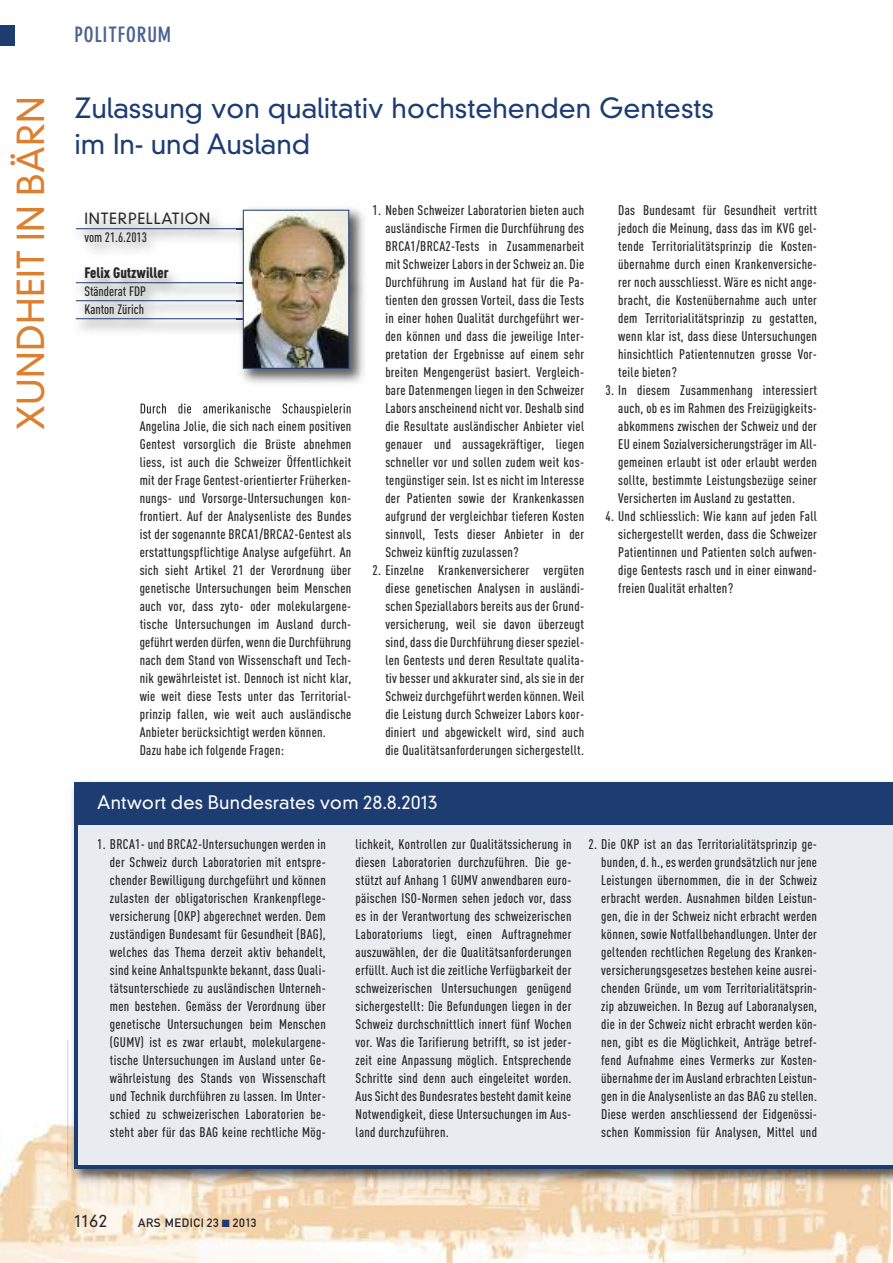
<style>
.page{position:relative;width:893px;height:1263px;background:#fff}
.page>*{position:absolute;margin:0;border:0;box-sizing:border-box;transform-origin:0 0}
.t1{font:300 36px "DIN Neuzeit Grotesk";letter-spacing:.01em;color:#dc7f2f}
.t2{font:300 27px/36px "DIN Neuzeit Grotesk";color:#1d3c72}
.t3{font:700 condensed 21px "DIN Neuzeit Grotesk";letter-spacing:.04em;color:#4a638e}
.t4{font:300 18px "DIN Neuzeit Grotesk";letter-spacing:.01em;color:#fff}
.t5{font:300 16.5px "DIN Neuzeit Grotesk";color:#272627}
.t6{font:900 15px "DIN Cond";color:#272627}
.t7{font:300 15px "DIN Neuzeit Grotesk";letter-spacing:.05em;color:#272627}
.t8{font:500 13.8px/18px "DIN Cond";letter-spacing:.025em;color:#272627;text-align:justify}
.t9{font:500 13.5px/18px "DIN Cond";color:#272627}
.t10{font:12px "DIN Mittelschrift";letter-spacing:.05em;color:#272627}
.s1{color:#1d3c72}
</style>
<div class="page">
<img style="left:0;top:1124px;width:891px;height:139px">
<div style="left:0;top:26px;width:15px;height:20px;background:#1d3c72"></div>
<img style="left:67px;top:781px;width:826px;height:407px">
<div style="left:74px;top:782px;width:819px;height:387px;background:#1d3c72"></div>
<div style="left:79px;top:825px;width:814px;height:339px;background:#e8ecf1"></div>
<img style="left:75px;top:215px;width:276px;height:200px">
<img style="left:141px;top:404px;width:80px;height:9px">
<hr style="left:76px;top:228px;width:168px;height:1px;background:#1d3c72">
<hr style="left:76px;top:282px;width:272px;height:1px;background:#1d3c72">
<hr style="left:76px;top:300px;width:168px;height:1px;background:#1d3c72">
<hr style="left:76px;top:318px;width:168px;height:1px;background:#1d3c72">
<img style="left:236px;top:208px;width:128px;height:180px">
<img style="left:245px;top:212px;width:102px;height:155px">
<div style="left:243px;top:210px;width:106px;height:159px;border:1px solid #1d3c72"></div>
<h1 class="t1" style="left:17px;top:430px;width:335px;rotate:-90deg">XUNDHEIT IN BÄRN</h1>
<h3 class="t3" style="left:74px;top:27px;width:98px">POLITFORUM</h3>
<h2 class="t2" style="left:74px;top:93px;width:641px">Zulassung von qualitativ hochstehenden Gentests im In- und Ausland</h2>
<p class="t7" style="left:84px;top:213px;width:127px">INTERPELLATION</p>
<p class="t9" style="left:84px;top:230px;width:64px">vom 21.6.2013</p>
<p class="t6" style="left:84px;top:267px;width:86px">Felix Gutzwiller</p>
<p class="t9" style="left:84px;top:284px;width:63px">Ständerat FDP<br>Kanton Zürich</p>
<p class="t8" style="left:140px;top:419px;width:213px;text-align:left">Angelina Jolie, die sich nach einem positiven Gentest vorsorglich die Brüste abnehmen liess, ist auch die Schweizer Öffentlichkeit mit der Frage Gentest-orientierter Früherken&shy;nungs- und Vorsorge-Untersuchungen kon&shy;frontiert. Auf der Analysenliste des Bundes ist der sogenannte BRCA1/BRCA2-Gentest als erstattungspflichtige Analyse aufgeführt. An sich sieht Artikel 21 der Verordnung über genetische Untersuchungen beim Menschen auch vor, dass zyto- oder molekulargene&shy;tische Untersuchungen im Ausland durch&shy;geführt werden dürfen, wenn die Durchführung nach dem Stand von Wissenschaft und Tech&shy;nik gewährleistet ist. Dennoch ist nicht klar, wie weit diese Tests unter das Territorial&shy;prinzip fallen, wie weit auch ausländische Anbieter berücksichtigt werden können.<br>Dazu habe ich folgende Fragen:</p>
<p class="t8" style="left:385px;top:203px;width:200px;text-indent:-13px">1. Neben Schweizer Laboratorien bieten auch ausländische Firmen die Durchführung des BRCA1/BRCA2-Tests in Zusammenarbeit mit SchweizerLaborsinder Schweizan. Die Durchführung im Ausland hat für die Pa&shy;tienten den grossen Vorteil, dass die Tests in einer hohen Qualität durchgeführt wer&shy;den können und dass die jeweilige Inter&shy;pretation der Ergebnisse auf einem sehr breiten Mengengerüst basiert. Vergleich&shy;bare Datenmengen liegen in den Schweizer Labors anscheinend nicht vor. Deshalb sind die Resultate ausländischer Anbieter viel genauer und aussagekräftiger, liegen schneller vor und sollen zudem weit kos&shy;tengünstiger sein. Ist es nicht im Interesse der Patienten sowie der Krankenkassen aufgrund der vergleichbar tieferen Kosten sinnvoll, Tests dieser Anbieter in der Schweiz künftig zuzulassen?</p>
<p class="t8" style="left:385px;top:563px;width:200px;text-indent:-13px">2. Einzelne Krankenversicherer vergüten diese genetischen Analysen in ausländi&shy;schen Speziallabors bereits aus der Grund&shy;versicherung, weil sie davon überzeugt sind,dassdie Durchführungdieserspeziel&shy;len Gentests und deren Resultate qualita&shy;tiv besser und akkurater sind, als sie in der Schweizdurchgeführt werdenkönnen. Weil die Leistung durch Schweizer Labors koor&shy;diniert und abgewickelt wird, sind auch die Qualitätsanforderungen sichergestellt.</p>
<h3 class="t4" style="left:97px;top:795px;width:342px">Antwort des Bundesrates vom 28.8.2013</h3>
<p class="t8" style="left:618px;top:203px;width:200px">Das Bundesamt für Gesundheit vertritt jedoch die Meinung, dass das im KVG gel&shy;tende Territorialitätsprinzip die Kosten&shy;übernahme durch einen Krankenversiche&shy;rer noch ausschliesst. Wäre es nicht ange&shy;bracht, die Kostenübernahme auch unter dem Territorialitätsprinzip zu gestatten, wenn klar ist, dass diese Untersuchungen hinsichtlich Patientennutzen grosse Vor&shy;teile bieten?</p>
<p class="t8" style="left:618px;top:383px;width:200px;text-indent:-13px">3. In diesem Zusammenhang interessiert auch, ob es im Rahmen des Freizügigkeits&shy;abkommens zwischen der Schweiz und der EU einem Sozialversicherungsträger im All&shy;gemeinen erlaubt ist oder erlaubt werden sollte, bestimmte Leistungsbezüge seiner Versicherten im Ausland zu gestatten.</p>
<p class="t8" style="left:618px;top:509px;width:200px;text-indent:-13px">4. Und schliesslich: Wie kann auf jeden Fall sichergestellt werden, dass die Schweizer Patientinnen und Patienten solch aufwen&shy;dige Gentests rasch und in einer einwand&shy;freien Qualität erhalten?</p>
<p class="t8" style="left:110px;top:837px;width:217px;text-indent:-13px">1. BRCA1- und BRCA2-Untersuchungen werden in der Schweiz durch Laboratorien mit entspre&shy;chender Bewilligung durchgeführt und können zulasten der obligatorischen Krankenpflege&shy;versicherung (OKP) abgerechnet werden. Dem zuständigen Bundesamt für Gesundheit (BAG), welches das Thema derzeit aktiv behandelt, sind keine Anhaltspunkte bekannt, dass Quali&shy;tätsunterschiede zu ausländischen Unterneh&shy;men bestehen. Gemäss der Verordnung über genetische Untersuchungen beim Menschen (GUMV) ist es zwar erlaubt, molekulargene&shy;tische Untersuchungen im Ausland unter Ge&shy;währleistung des Stands von Wissenschaft und Technik durchführen zu lassen. Im Unter&shy;schied zu schweizerischen Laboratorien be&shy;steht aber für das BAG keine rechtliche Mög-</p>
<p class="t8" style="left:356px;top:837px;width:217px">lichkeit, Kontrollen zur Qualitätssicherung in diesen Laboratorien durchzuführen. Die ge&shy;stützt auf Anhang 1 GUMV anwendbaren euro&shy;päischen ISO-Normen sehen jedoch vor, dass es in der Verantwortung des schweizerischen Laboratoriums liegt, einen Auftragnehmer auszuwählen, der die Qualitätsanforderungen erfüllt. Auch ist die zeitliche Verfügbarkeit der schweizerischen Untersuchungen genügend sichergestellt: Die Befundungen liegen in der Schweiz durchschnittlich innert fünf Wochen vor. Was die Tarifierung betrifft, so ist jeder&shy;zeit eine Anpassung möglich. Entsprechende Schritte sind denn auch eingeleitet worden.<br>Aus Sichtdes Bundesratesbestehtdamitkeine Notwendigkeit, diese Untersuchungen im Aus&shy;land durchzuführen.</p>
<p class="t8" style="left:601px;top:837px;width:217px;text-indent:-13px">2. Die OKP ist an das Territorialitätsprinzip ge&shy;bunden,d.h.,es werdengrundsätzlichnur jene Leistungen übernommen, die in der Schweiz erbracht werden. Ausnahmen bilden Leistun&shy;gen, die in der Schweiz nicht erbracht werden können, sowie Notfallbehandlungen. Unter der geltenden rechtlichen Regelung des Kranken&shy;versicherungsgesetzes bestehen keine ausrei&shy;chenden Gründe, um vom Territorialitätsprin&shy;zip abzuweichen. In Bezug auf Laboranalysen, die in der Schweiz nicht erbracht werden kön&shy;nen, gibt es die Möglichkeit, Anträge betref&shy;fend Aufnahme eines Vermerks zur Kosten&shy;übernahmeder im AuslanderbrachtenLeistun&shy;gen in die Analysenliste an das BAG zu stellen.<br>Diese werden anschliessend der Eidgenössi&shy;schen Kommission für Analysen, Mittel und</p>
<p class="t5" style="left:74px;top:1214px;width:35px">1162</p>
<p class="t10" style="left:138px;top:1218px;width:120px">ARS MEDICI 23 <span class="s1">■</span> 2013</p>
</div>
